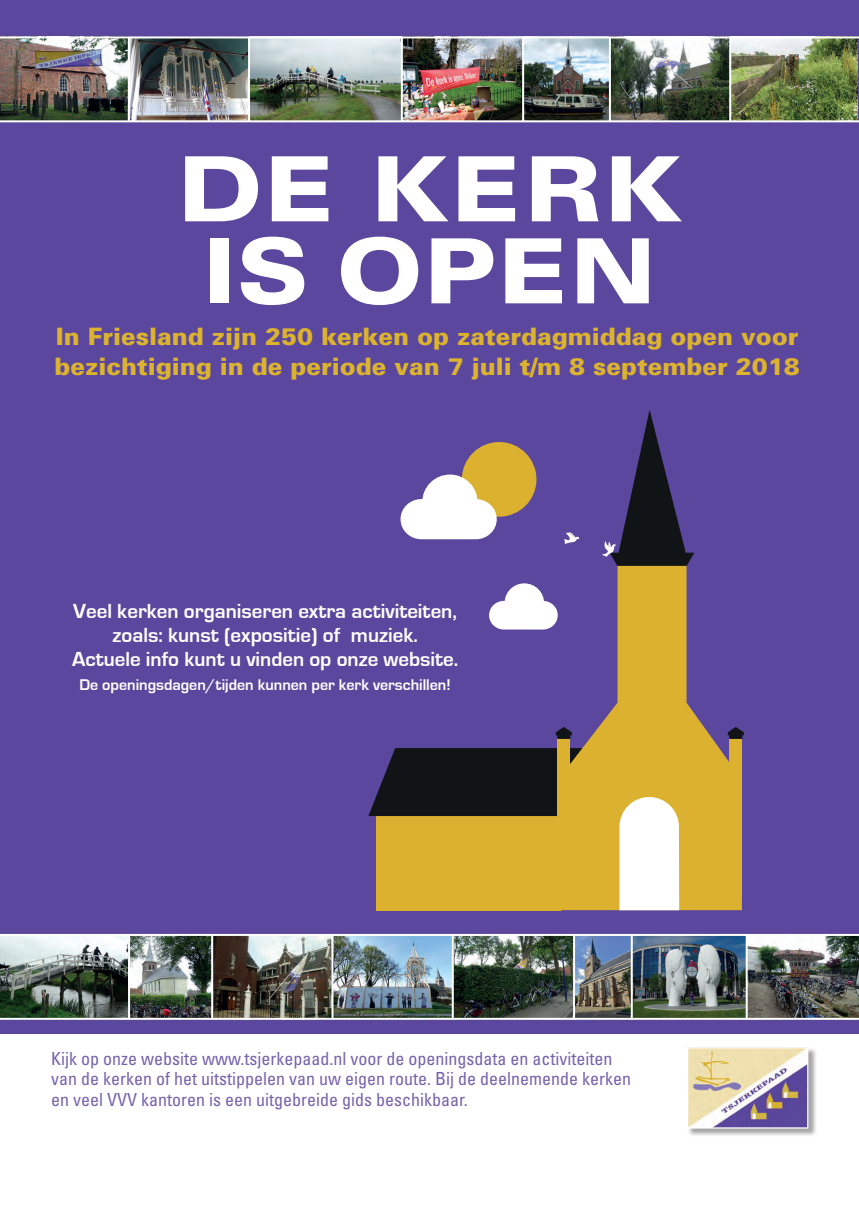
<style>
.page{position:relative;width:859px;height:1208px;background:#fff}
.page>*{position:absolute;margin:0;border:0;box-sizing:border-box;transform-origin:0 0}
.t1{font:900 expanded 90px "Univers";color:#fff}
.t2{font:900 24px "Univers";color:#dcb32f}
.t3{font:700 21px/24px "Eurostile";color:#fff;text-align:center}
.t4{font:condensed 18px/20.5px "Univers";color:#7563ac}
.t5{font:700 16px "Eurostile";color:#fff}
</style>
<div class="page">
<div style="left:688px;top:1047px;width:129px;height:90px;background:#231f20;opacity:.4"></div>
<img style="left:689px;top:1049px;width:117px;height:77px">
<div style="left:687px;top:1047px;width:121px;height:81px;border:1px solid #fff"></div>
<div style="left:0;top:0;width:858px;height:1033px;background:#5b479d"></div>
<div style="left:376px;top:815px;width:184px;height:95px;background:#dbb12f"></div>
<svg style="left:369px;top:748px;width:189px;height:68px;background:#161720"></svg>
<svg style="left:560px;top:566px;width:182px;height:344px;fill:#dbb12f"></svg>
<div style="left:730px;top:738px;width:12px;height:162px;background:#dbb12f"></div>
<svg style="left:729px;top:735px;width:13px;height:4px"></svg>
<svg style="left:727px;top:726px;width:17px;height:9px"></svg>
<div style="left:558px;top:738px;width:12px;height:162px;background:#dbb12f"></div>
<svg style="left:557px;top:735px;width:13px;height:4px"></svg>
<svg style="left:555px;top:726px;width:17px;height:9px"></svg>
<svg style="left:619px;top:797px;width:60px;height:113px;background:#fcf9f1"></svg>
<svg style="left:602px;top:410px;width:92px;height:156px"></svg>
<svg style="left:564px;top:532px;width:15px;height:12px"></svg>
<svg style="left:489px;top:601px;width:69px;height:28px"></svg>
<div style="left:504px;top:583px;width:40px;height:40px;background:#fff;border-radius:50%"></div>
<div style="left:462px;top:442px;width:74px;height:74px;background:#dbb12f;border-radius:50%"></div>
<svg style="left:400px;top:499px;width:97px;height:40px;background:#eae6eb"></svg>
<div style="left:422px;top:474px;width:56px;height:56px;background:#fff;border-radius:50%"></div>
<img style="left:0;top:36px;width:859px;height:86px">
<hr style="left:128px;top:37px;width:2px;height:84px;background:#fff">
<hr style="left:248px;top:37px;width:2px;height:84px;background:#fff">
<hr style="left:401px;top:37px;width:2px;height:85px;background:#fff">
<hr style="left:522px;top:37px;width:2px;height:85px;background:#fff">
<hr style="left:609px;top:37px;width:2px;height:85px;background:#fff">
<hr style="left:729px;top:37px;width:2px;height:85px;background:#fff">
<img style="left:0;top:934px;width:859px;height:85px">
<h1 class="t1" style="left:176px;top:137px;width:508px">DE KERK</h1>
<h1 class="t1" style="left:203px;top:219px;width:455px">IS OPEN</h1>
<h2 class="t2" style="left:56px;top:321px;width:744px">In Friesland zijn 250 kerken op zaterdagmiddag open voor</h2>
<h2 class="t2" style="left:54px;top:351px;width:747px">bezichtiging in de periode van 7 juli t/m 8 september 2018</h2>
<p class="t3" style="left:72px;top:599px;width:388px">Veel kerken organiseren extra activiteiten, zoals: kunst (expositie) of muziek.<br>Actuele info kunt u vinden op onze website.</p>
<p class="t5" style="left:79px;top:677px;width:373px">De openingsdagen/tijden kunnen per kerk verschillen!</p>
<p class="t4" style="left:51px;top:1048px;width:581px">Kijk op onze website www.tsjerkepaad.nl voor de openingsdata en activiteiten van de kerken of het uitstippelen van uw eigen route. Bij de deelnemende kerken en veel VVV kantoren is een uitgebreide gids beschikbaar.</p>
</div>
